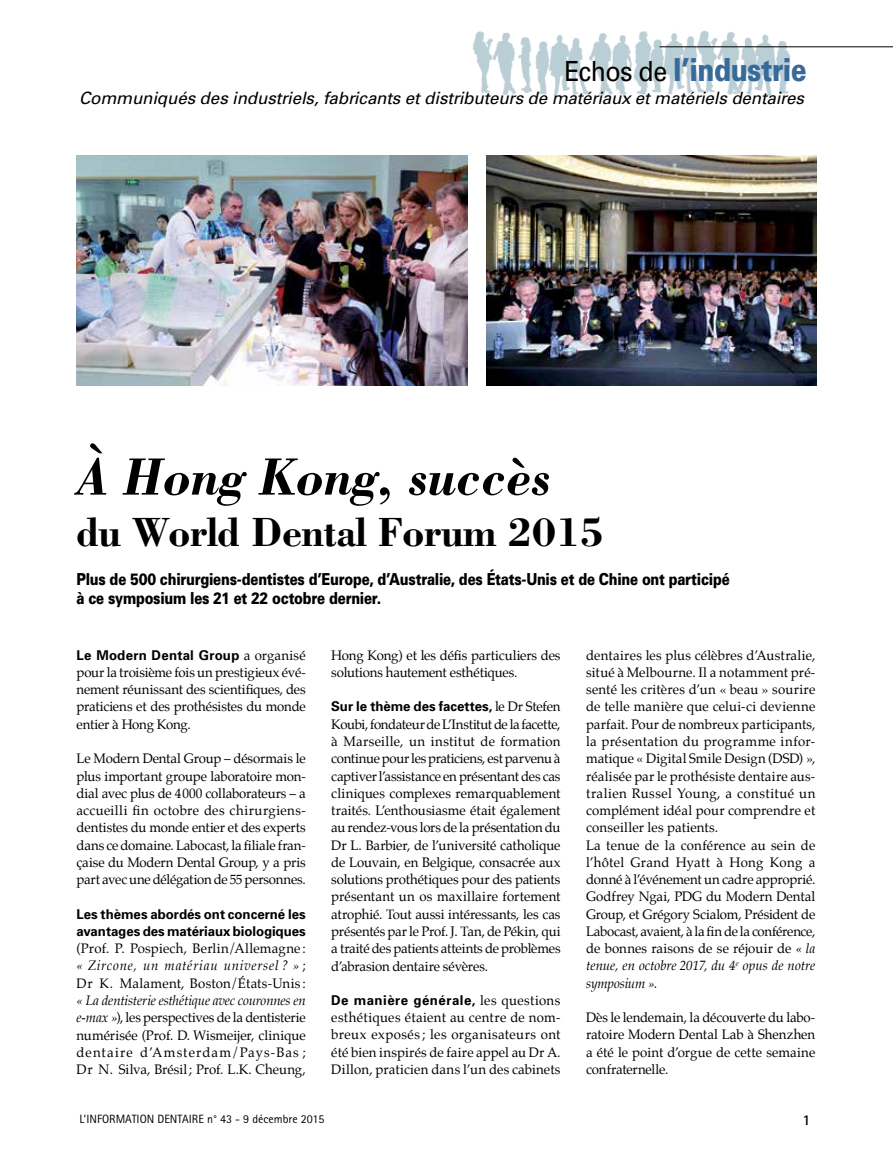
<style>
.page{position:relative;width:893px;height:1149px;background:#fff}
.page>*{position:absolute;margin:0;border:0;box-sizing:border-box;transform-origin:0 0}
.t1{font:italic 700 54px "Bodoni";letter-spacing:-.015em;color:#000;scale:.96 1}
.t2{font:700 42px "Bodoni";letter-spacing:-.015em;color:#000;scale:.96 1}
.t3{font:900 31.65px "Univers";letter-spacing:-.015em;color:#386a99;scale:.8 1}
.t4{font:italic 16.95px "Univers";letter-spacing:-.01em;color:#000}
.t5{font:900 16.5px/19.5px "Univers";letter-spacing:-.015em;color:#000;scale:.8 1}
.t6{font:700 15px "Rotis Sans Serif";color:#000}
.t7{font:13.5px/17.2px "Palatino";letter-spacing:.005em;color:#000;text-align:justify}
.t8{font:700 13.5px/17.2px "Univers";color:#000}
.t9{font:13.5px/17.2px "Palatino";letter-spacing:-.015em;color:#000}
.t10{font:700 13.5px "Univers";letter-spacing:.035em;color:#000}
.t11{font:12px "Rotis Sans Serif";color:#000}
.s1{font-weight:400;font-size:27.75px;color:#000}
.s2{font-family:"Palatino";font-weight:400}
.s3{font-style:italic}
</style>
<div class="page">
<img style="left:472px;top:30px;width:340px;height:66px">
<hr style="left:660px;top:46px;width:233px;height:1px;background:#000">
<img style="left:486px;top:155px;width:330px;height:230px">
<img style="left:77px;top:155px;width:391px;height:230px">
<h3 class="t3" style="left:564px;top:50px;width:304px"><span class="s1">Echos de</span> l’industrie</h3>
<p class="t4" style="left:79px;top:88px;width:726px">Communiqués des industriels, fabricants et distributeurs de matériaux et matériels dentaires</p>
<h1 class="t1" style="left:77px;top:443px;width:495px">À Hong Kong, succès</h1>
<h2 class="t2" style="left:77px;top:505px;width:551px">du World Dental Forum 2015</h2>
<p class="t5" style="left:77px;top:569px;width:818px">Plus de 500 chirurgiens-dentistes d’Europe, d’Australie, des États-Unis et de Chine ont participé à ce symposium les 21 et 22 octobre dernier.</p>
<p class="t8" style="left:77px;top:646px;width:231px">Le Modern Dental Group <span class="s2">a organisé</span></p>
<p class="t7" style="left:77px;top:664px;width:231px">pour la troisième fois un prestigieux évé&shy;nement réunissant des scientifiques, des praticiens et des prothésistes du monde entier à Hong Kong.</p>
<p class="t7" style="left:77px;top:751px;width:231px">Le Modern Dental Group – désormais le plus important groupe laboratoire mon&shy;dial avec plus de 4000 collaborateurs – a accueilli fin octobre des chirurgiens&shy;dentistes du monde entier et des experts dans ce domaine. Labocast, la filiale fran&shy;çaise du Modern Dental Group, y a pris part avec une délégation de 55 personnes.</p>
<p class="t8" style="left:77px;top:904px;width:231px">Les thèmes abordés ont concerné les avantages des matériaux biologiques</p>
<p class="t7" style="left:76px;top:940px;width:231px">(Prof. P. Pospiech, Berlin/Allemagne : <span class="s3">« Zircone, un matériau universel ? »</span> ; Dr K. Malament, Boston/États-Unis :</p>
<p class="t7" style="left:76px;top:992px;width:231px"><span class="s3">« La dentisterie esthétique avec couronnes en e-max »</span>), les perspectives de la dentisterie numérisée (Prof. D. Wismeijer, clinique dentaire d’Amsterdam/Pays-Bas ; Dr N. Silva, Brésil; Prof. L.K. Cheung,</p>
<p class="t9" style="left:331px;top:647px;width:231px">Hong Kong) et les défis particuliers des solutions hautement esthétiques.</p>
<p class="t8" style="left:331px;top:697px;width:231px">Sur le thème des facettes, <span class="s2">le Dr Stefen</span></p>
<p class="t7" style="left:331px;top:716px;width:231px">Koubi, fondateur de L’Institut de la facette, à Marseille, un institut de formation continue pour les praticiens, est parvenu à captiver l’assistance en présentant des cas cliniques complexes remarquablement traités. L’enthousiasme était également au rendez-vous lors de la présentation du Dr L. Barbier, de l’université catholique de Louvain, en Belgique, consacrée aux solutions prothétiques pour des patients présentant un os maxillaire fortement atrophié. Tout aussi intéressants, les cas présentés par le Prof. J. Tan, de Pékin, qui a traité des patients atteints de problèmes d’abrasion dentaire sévères.</p>
<p class="t10" style="left:331px;top:991px;width:231px">De manière générale, <span class="s2">les questions</span></p>
<p class="t7" style="left:331px;top:1009px;width:231px">esthétiques étaient au centre de nom&shy;breux exposés ; les organisateurs ont été bien inspirés de faire appel au Dr A.<br>Dillon, praticien dans l’un des cabinets</p>
<p class="t7" style="left:586px;top:647px;width:231px;text-align:left">dentaires les plus célèbres d’Australie, situé à Melbourne. Il a notamment pré&shy;senté les critères d’un « beau » sourire de telle manière que celui-ci devienne parfait. Pour de nombreux participants, la présentation du programme infor&shy;matique « Digital Smile Design (DSD) », réalisée par le prothésiste dentaire aus&shy;tralien Russel Young, a constitué un complément idéal pour comprendre et conseiller les patients.<br>La tenue de la conférence au sein de l’hôtel Grand Hyatt à Hong Kong a donné à l’événement un cadre approprié.<br>Godfrey Ngai, PDG du Modern Dental Group, et Grégory Scialom, Président de Labocast, avaient, à la fin de la conférence, de bonnes raisons de se réjouir de <span class="s3">« la tenue, en octobre 2017, du 4</span><sup>e</sup> <span class="s3">opus de notre symposium ».</span></p>
<p class="t7" style="left:586px;top:1009px;width:231px">Dès le lendemain, la découverte du labo&shy;ratoire Modern Dental Lab à Shenzhen a été le point d’orgue de cette semaine confraternelle.</p>
<p class="t11" style="left:80px;top:1111px;width:246px">L’INFORMATION DENTAIRE n° 43 - 9 décembre 2015</p>
<p class="t6" style="left:802px;top:1110px;width:10px">1</p>
</div>
